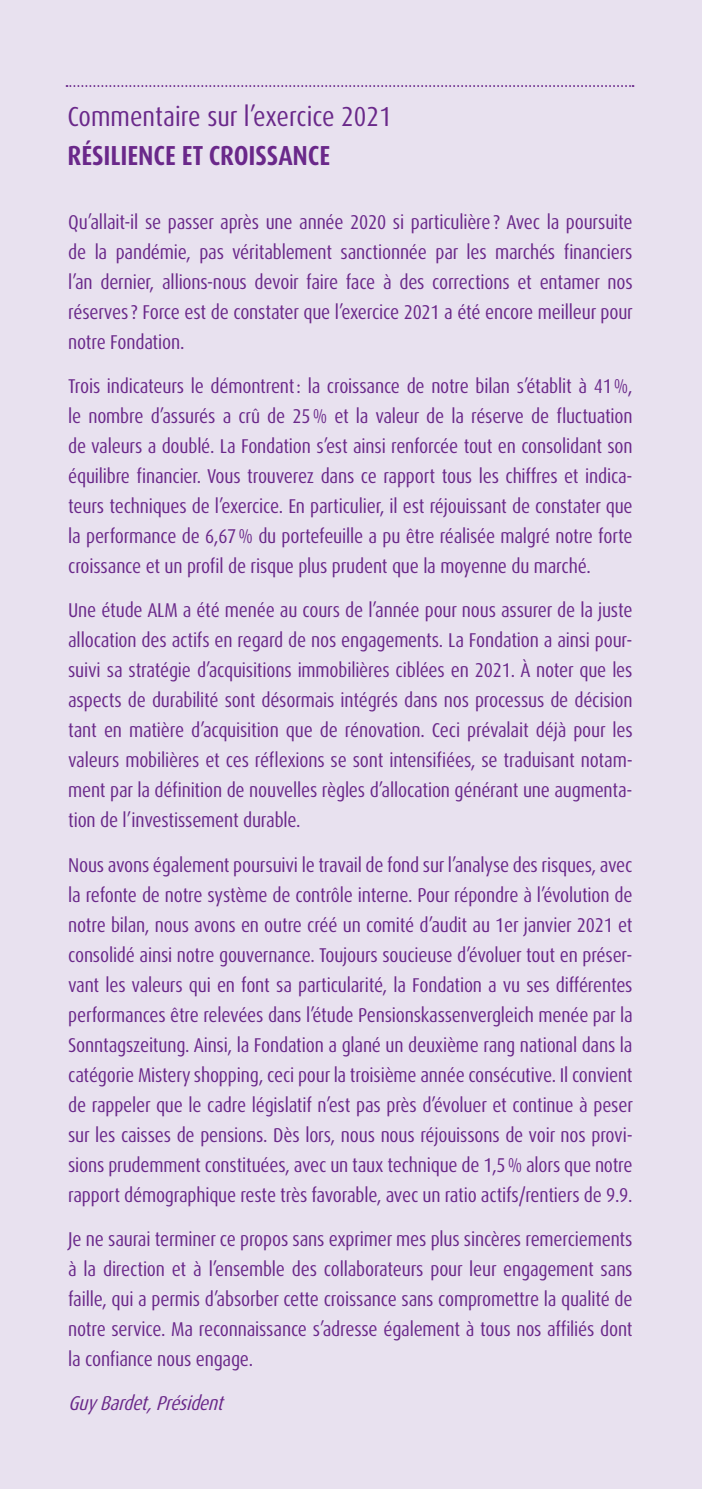
<style>
.page{position:relative;width:702px;height:1489px;background:#fff}
.page>*{position:absolute;margin:0;border:0;box-sizing:border-box;transform-origin:0 0}
.t1{font:condensed 27.5px "Dax OT";color:#6a288a}
.t2{font:700 condensed 27.5px "Dax OT";letter-spacing:-.005em;color:#6a288a}
.t3{font:condensed 20px/30px "Dax OT";letter-spacing:-.01em;color:#6a288a;text-align:justify}
.t4{font:italic condensed 20px "Dax OT";color:#6a288a}
</style>
<div class="page">
<div style="left:0;top:0;width:702px;height:1488px;background:#e8e1ef"></div>
<svg style="left:66px;top:85px;width:567px;height:2px"></svg>
<h1 class="t1" style="left:67px;top:99px;width:326px">Commentaire sur l’exercice 2021</h1>
<h1 class="t2" style="left:67px;top:138px;width:264px">RÉSILIENCE ET CROISSANCE</h1>
<p class="t3" style="left:68px;top:207px;width:566px">Qu’allait-il se passer après une année 2020 si particulière? Avec la poursuite de la pandémie, pas véritablement sanctionnée par les marchés financiers l’an dernier, allions-nous devoir faire face à des corrections et entamer nos réserves? Force est de constater que l’exercice 2021 a été encore meilleur pour notre Fondation.</p>
<p class="t3" style="left:68px;top:371px;width:566px">Trois indicateurs le démontrent: la croissance de notre bilan s’établit à 41%, le nombre d’assurés a crû de 25% et la valeur de la réserve de fluctuation de valeurs a doublé. La Fondation s’est ainsi renforcée tout en consolidant son équilibre financier. Vous trouverez dans ce rapport tous les chiffres et indica&shy;teurs techniques de l’exercice. En particulier, il est réjouissant de constater que la performance de 6,67% du portefeuille a pu être réalisée malgré notre forte croissance et un profil de risque plus prudent que la moyenne du marché.</p>
<p class="t3" style="left:68px;top:595px;width:566px">Une étude ALM a été menée au cours de l’année pour nous assurer de la juste allocation des actifs en regard de nos engagements. La Fondation a ainsi pour&shy;suivi sa stratégie d’acquisitions immobilières ciblées en 2021. À noter que les aspects de durabilité sont désormais intégrés dans nos processus de décision tant en matière d’acquisition que de rénovation. Ceci prévalait déjà pour les valeurs mobilières et ces réflexions se sont intensifiées, se traduisant notam&shy;ment par la définition de nouvelles règles d’allocation générant une augmenta&shy;tion de l’investissement durable.</p>
<p class="t3" style="left:68px;top:849px;width:566px">Nous avons également poursuivi le travail de fond sur l’analyse des risques, avec la refonte de notre système de contrôle interne. Pour répondre à l’évolution de notre bilan, nous avons en outre créé un comité d’audit au 1er janvier 2021 et consolidé ainsi notre gouvernance. Toujours soucieuse d’évoluer tout en préser&shy;vant les valeurs qui en font sa particularité, la Fondation a vu ses différentes performances être relevées dans l’étude Pensionskassenvergleich menée par la Sonntagszeitung. Ainsi, la Fondation a glané un deuxième rang national dans la catégorie Mistery shopping, ceci pour la troisième année consécutive. Il convient de rappeler que le cadre législatif n’est pas près d’évoluer et continue à peser sur les caisses de pensions. Dès lors, nous nous réjouissons de voir nos provi&shy;sions prudemment constituées, avec un taux technique de 1,5% alors que notre rapport démographique reste très favorable, avec un ratio actifs/rentiers de 9.9.</p>
<p class="t3" style="left:68px;top:1224px;width:566px">Je ne saurai terminer ce propos sans exprimer mes plus sincères remerciements à la direction et à l’ensemble des collaborateurs pour leur engagement sans faille, qui a permis d’absorber cette croissance sans compromettre la qualité de notre service. Ma reconnaissance s’adresse également à tous nos affiliés dont la confiance nous engage.</p>
<p class="t4" style="left:68px;top:1390px;width:163px">GuyBardet,Président</p>
</div>
